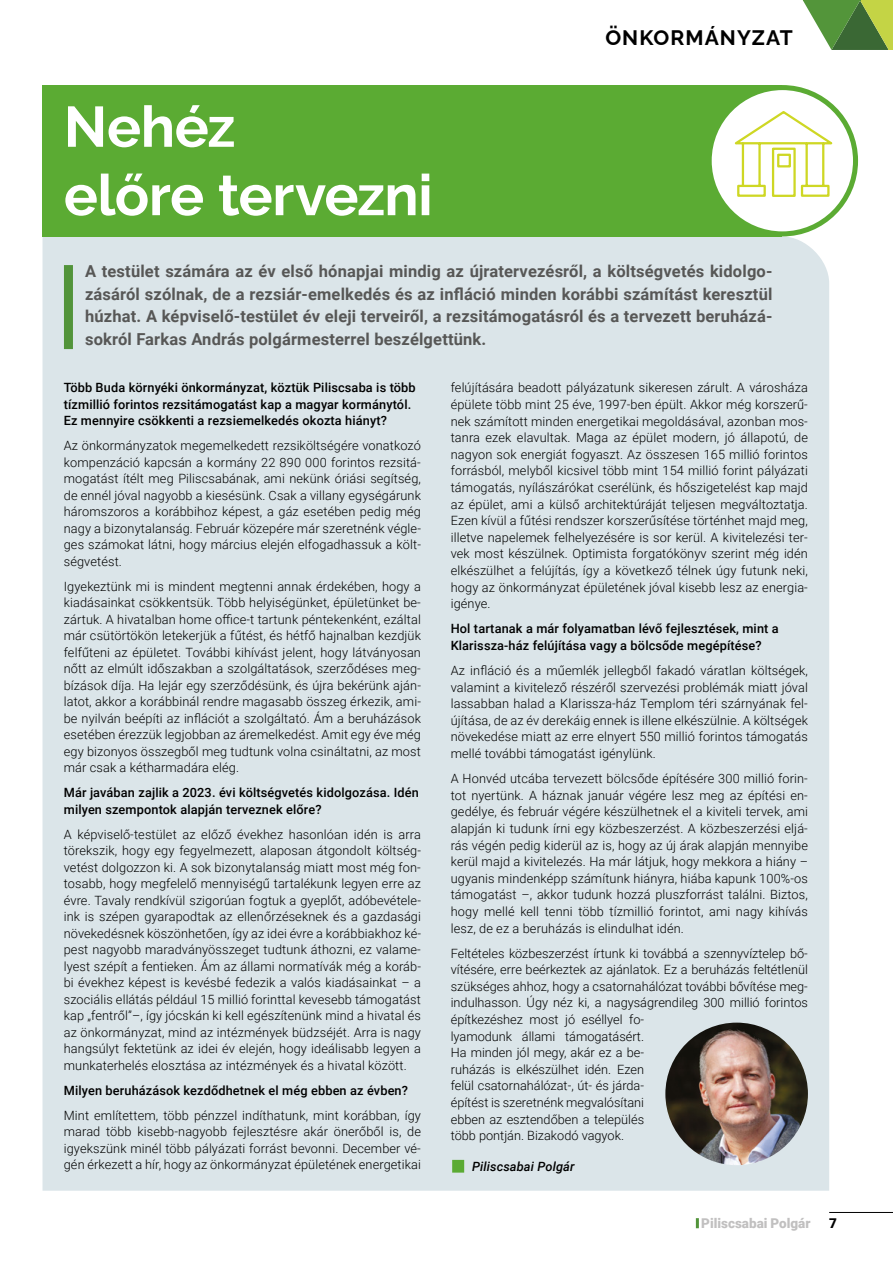
<style>
.page{position:relative;width:893px;height:1263px;background:#fff}
.page>*{position:absolute;margin:0;border:0;box-sizing:border-box;transform-origin:0 0}
.t1{font:700 57px/68.4px "Raleway";letter-spacing:-.01em;color:#fff}
.t2{font:700 21px "Raleway";letter-spacing:.05em;color:#000}
.t3{font:700 16.5px/22.5px "Roboto";letter-spacing:.01em;color:#575756;text-align:justify}
.t4{font:900 13.5px "Roboto";color:#c1c0c0}
.t5{font:900 13.5px "Roboto";color:#000}
.t6{font:300 12.75px/16.6px "Roboto";color:#000;text-align:justify}
.t7{font:500 12.75px/16.5px "Roboto";letter-spacing:.01em;color:#000}
.t8{font:italic 500 12.75px "Roboto";letter-spacing:.01em;color:#000}
</style>
<div class="page">
<div style="left:888px;top:0;width:5px;height:50px;background:#c4d445"></div>
<svg style="left:802px;top:0;width:86px;height:50px"></svg>
<hr style="left:829px;top:1212px;width:64px;height:1px;background:#000">
<svg style="left:696px;top:1218px;width:3px;height:10px"></svg>
<div style="left:43px;top:236px;width:786px;height:955px;background:#dbe5e9"></div>
<img style="left:665px;top:1022px;width:143px;height:143px;border-radius:71px">
<div style="left:43px;top:85px;width:739px;height:151px;background:#5bab33"></div>
<svg style="left:711px;top:85px;width:147px;height:151px"></svg>
<div style="left:64px;top:265px;width:9px;height:84px;background:#52943a"></div>
<div style="left:452px;top:1160px;width:12px;height:12px;background:#5bab33"></div>
<h1 class="t1" style="left:64px;top:86px;width:370px">Nehéz<br>előre tervezni</h1>
<h2 class="t2" style="left:605px;top:20px;width:189px">ÖNKORMÁNYZAT</h2>
<p class="t3" style="left:85px;top:260px;width:689px">A testület számára az év első hónapjai mindig az újratervezésről, a költségvetés kidolgo&shy;zásáról szólnak, de a rezsiár-emelkedés és az infláció minden korábbi számítást keresztül húzhat. A képviselő-testület év eleji terveiről, a rezsitámogatásról és a tervezett beruházá&shy;sokról Farkas András polgármesterrel beszélgettünk.</p>
<p class="t7" style="left:64px;top:379px;width:353px">Több Buda környéki önkormányzat, köztük Piliscsaba is több tízmillió forintos rezsitámogatást kap a magyar kormánytól.<br>Ez mennyire csökkenti a rezsiemelkedés okozta hiányt?</p>
<p class="t6" style="left:64px;top:437px;width:359px">Az önkormányzatok megemelkedett rezsiköltségére vonatkozó kompenzáció kapcsán a kormány 22 890 000 forintos rezsitá&shy;mogatást ítélt meg Piliscsabának, ami nekünk óriási segítség, de ennél jóval nagyobb a kiesésünk. Csak a villany egységárunk háromszoros a korábbihoz képest, a gáz esetében pedig még nagy a bizonytalanság. Február közepére már szeretnénk végle&shy;ges számokat látni, hogy március elején elfogadhassuk a költ&shy;ségvetést.</p>
<p class="t6" style="left:64px;top:578px;width:359px">Igyekeztünk mi is mindent megtenni annak érdekében, hogy a kiadásainkat csökkentsük. Több helyiségünket, épületünket be&shy;zártuk. A hivatalban home office-t tartunk péntekenként, ezáltal már csütörtökön letekerjük a fűtést, és hétfő hajnalban kezdjük felfűteni az épületet. További kihívást jelent, hogy látványosan nőtt az elmúlt időszakban a szolgáltatások, szerződéses meg&shy;bízások díja. Ha lejár egy szerződésünk, és újra bekérünk aján&shy;latot, akkor a korábbinál rendre magasabb összeg érkezik, ami&shy;be nyilván beépíti az inflációt a szolgáltató. Ám a beruházások esetében érezzük legjobban az áremelkedést. Amit egy éve még egy bizonyos összegből meg tudtunk volna csináltatni, az most már csak a kétharmadára elég.</p>
<p class="t7" style="left:64px;top:784px;width:357px">Már javában zajlik a 2023. évi költségvetés kidolgozása. Idén milyen szempontok alapján terveznek előre?</p>
<p class="t6" style="left:64px;top:825px;width:359px">A képviselő-testület az előző évekhez hasonlóan idén is arra törekszik, hogy egy fegyelmezett, alaposan átgondolt költség&shy;vetést dolgozzon ki. A sok bizonytalanság miatt most még fon&shy;tosabb, hogy megfelelő mennyiségű tartalékunk legyen erre az évre. Tavaly rendkívül szigorúan fogtuk a gyeplőt, adóbevétele&shy;ink is szépen gyarapodtak az ellenőrzéseknek és a gazdasági növekedésnek köszönhetően, így az idei évre a korábbiakhoz ké&shy;pest nagyobb maradványösszeget tudtunk áthozni, ez valame&shy;lyest szépít a fentieken. Ám az állami normatívák még a koráb&shy;bi évekhez képest is kevésbé fedezik a valós kiadásainkat – a szociális ellátás például 15 millió forinttal kevesebb támogatást kap „fentről”–, így jócskán ki kell egészítenünk mind a hivatal és az önkormányzat, mind az intézmények büdzséjét. Arra is nagy hangsúlyt fektetünk az idei év elején, hogy ideálisabb legyen a munkaterhelés elosztása az intézmények és a hivatal között.</p>
<p class="t7" style="left:64px;top:1081px;width:346px">Milyen beruházások kezdődhetnek el még ebben az évben?</p>
<p class="t6" style="left:64px;top:1106px;width:359px">Mint említettem, több pénzzel indíthatunk, mint korábban, így marad több kisebb-nagyobb fejlesztésre akár önerőből is, de igyekszünk minél több pályázati forrást bevonni. December vé&shy;gén érkezett a hír, hogy az önkormányzat épületének energetikai</p>
<p class="t6" style="left:451px;top:379px;width:359px">felújítására beadott pályázatunk sikeresen zárult. A városháza épülete több mint 25 éve, 1997-ben épült. Akkor még korszerű&shy;nek számított minden energetikai megoldásával, azonban mos&shy;tanra ezek elavultak. Maga az épület modern, jó állapotú, de nagyon sok energiát fogyaszt. Az összesen 165 millió forintos forrásból, melyből kicsivel több mint 154 millió forint pályázati támogatás, nyílászárókat cserélünk, és hőszigetelést kap majd az épület, ami a külső architektúráját teljesen megváltoztatja.<br>Ezen kívül a fűtési rendszer korszerűsítése történhet majd meg, illetve napelemek felhelyezésére is sor kerül. A kivitelezési ter&shy;vek most készülnek. Optimista forgatókönyv szerint még idén elkészülhet a felújítás, így a következő télnek úgy futunk neki, hogy az önkormányzat épületének jóval kisebb lesz az energia&shy;igénye.</p>
<p class="t7" style="left:451px;top:620px;width:330px">Hol tartanak a már folyamatban lévő fejlesztések, mint a<br>Klarissza-ház felújítása vagy a bölcsőde megépítése?</p>
<p class="t6" style="left:451px;top:662px;width:359px">Az infláció és a műemlék jellegből fakadó váratlan költségek, valamint a kivitelező részéről szervezési problémák miatt jóval lassabban halad a Klarissza-ház Templom téri szárnyának fel&shy;újítása, de az év derekáig ennek is illene elkészülnie. A költségek növekedése miatt az erre elnyert 550 millió forintos támogatás mellé további támogatást igénylünk.</p>
<p class="t6" style="left:451px;top:770px;width:359px">A Honvéd utcába tervezett bölcsőde építésére 300 millió forin&shy;tot nyertünk. A háznak január végére lesz meg az építési en&shy;gedélye, és február végére készülhetnek el a kiviteli tervek, ami alapján ki tudunk írni egy közbeszerzést. A közbeszerzési eljá&shy;rás végén pedig kiderül az is, hogy az új árak alapján mennyibe kerül majd a kivitelezés. Ha már látjuk, hogy mekkora a hiány – ugyanis mindenképp számítunk hiányra, hiába kapunk 100%-os támogatást –, akkor tudunk hozzá pluszforrást találni. Biztos, hogy mellé kell tenni több tízmillió forintot, ami nagy kihívás lesz, de ez a beruházás is elindulhat idén.</p>
<p class="t6" style="left:451px;top:944px;width:359px;text-align:left">Feltételes közbeszerzést írtunk ki továbbá a szennyvíztelep bő&shy;vítésére, erre beérkeztek az ajánlatok. Ez a beruházás feltétlenül szükséges ahhoz, hogy a csatornahálózat további bővítése meg&shy;indulhasson. Úgy néz ki, a nagyságrendileg 300 millió forintos építkezéshez most jó eséllyel fo-<br>lyamodunk állami támogatásért.<br>Ha minden jól megy, akár ez a be-<br>ruházás is elkészülhet idén. Ezen<br>felül csatornahálózat-, út- és járda-<br>építést is szeretnénk megvalósítani<br>ebben az esztendőben a település<br>több pontján. Bizakodó vagyok.</p>
<p class="t8" style="left:472px;top:1157px;width:104px">Piliscsabai Polgár</p>
<p class="t4" style="left:701px;top:1214px;width:111px">Piliscsabai Polgár</p>
<p class="t5" style="left:829px;top:1214px;width:9px">7</p>
</div>
